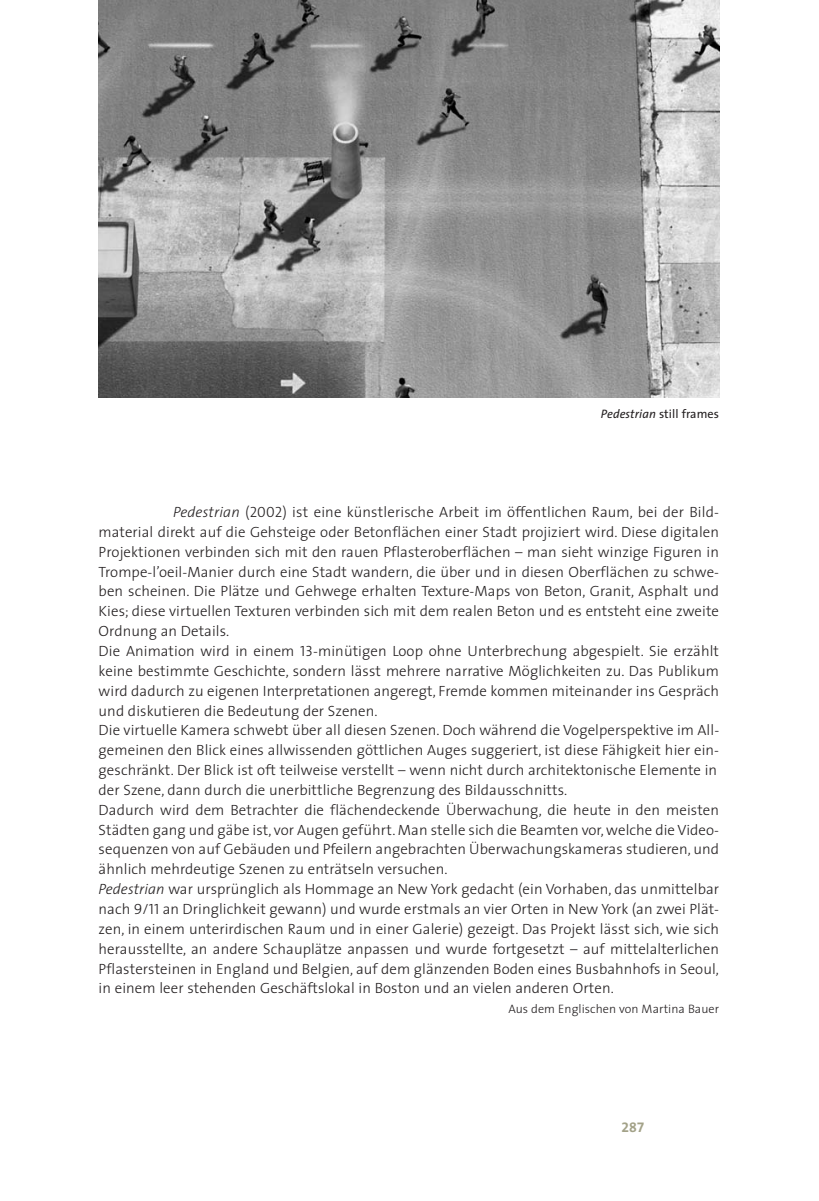
<style>
.page{position:relative;width:819px;height:1201px;background:#fff}
.page>*{position:absolute;margin:0;border:0;box-sizing:border-box;transform-origin:0 0}
.t1{font:300 14.88px/19.8px "The Sans";letter-spacing:.005em;color:#231f20}
.t2{font:14px "The Sans Bold Expert";color:#a3a288}
.t3{font:300 12.25px "The Sans";letter-spacing:.005em;color:#231f20}
.t4{font:12.25px "The Sans";letter-spacing:.005em;color:#231f20}
.s1{font-style:italic}
.s2{font-family:"The Sans Light Caps";font-weight:400}
</style>
<div class="page">
<img style="left:99px;top:1px;width:620px;height:397px">
<p class="t4" style="left:601px;top:409px;width:120px"><span class="s1">Pedestrian</span> still frames</p>
<p class="t1" style="left:99px;top:503px;width:622px;text-indent:74px"><span class="s1">Pedestrian</span> <span class="s2">(2002)</span> ist eine künstlerische Arbeit im öffentlichen Raum, bei der Bild&shy;material direkt auf die Gehsteige oder Betonflächen einer Stadt projiziert wird. Diese digitalen Projektionen verbinden sich mit den rauen Pflasteroberflächen – man sieht winzige Figuren in Trompe-l’oeil-Manier durch eine Stadt wandern, die über und in diesen Oberflächen zu schwe&shy;ben scheinen. Die Plätze und Gehwege erhalten Texture-Maps von Beton, Granit, Asphalt und Kies; diese virtuellen Texturen verbinden sich mit dem realen Beton und es entsteht eine zweite Ordnung an Details.<br>Die Animation wird in einem <span class="s2">13</span>-minütigen Loop ohne Unterbrechung abgespielt. Sie erzählt keine bestimmte Geschichte, sondern lässt mehrere narrative Möglichkeiten zu. Das Publikum wird dadurch zu eigenen Interpretationen angeregt, Fremde kommen miteinander ins Gespräch und diskutieren die Bedeutung der Szenen.<br>Die virtuelle Kamera schwebt über all diesen Szenen. Doch während die Vogelperspektive im All&shy;gemeinen den Blick eines allwissenden göttlichen Auges suggeriert, ist diese Fähigkeit hier ein&shy;geschränkt. Der Blick ist oft teilweise verstellt – wenn nicht durch architektonische Elemente in der Szene, dann durch die unerbittliche Begrenzung des Bildausschnitts.<br>Dadurch wird dem Betrachter die flächendeckende Überwachung, die heute in den meisten Städten gang und gäbe ist, vor Augen geführt. Man stelle sich die Beamten vor, welche die Video&shy;sequenzen von auf Gebäuden und Pfeilern angebrachten Überwachungskameras studieren, und ähnlich mehrdeutige Szenen zu enträtseln versuchen.<br><span class="s1">Pedestrian</span> war ursprünglich als Hommage an New York gedacht (ein Vorhaben, das unmittelbar nach <span class="s2">9/11</span> an Dringlichkeit gewann) und wurde erstmals an vier Orten in New York (an zwei Plät&shy;zen, in einem unterirdischen Raum und in einer Galerie) gezeigt. Das Projekt lässt sich, wie sich herausstellte, an andere Schauplätze anpassen und wurde fortgesetzt – auf mittelalterlichen Pflastersteinen in England und Belgien, auf dem glänzenden Boden eines Busbahnhofs in Seoul, in einem leer stehenden Geschäftslokal in Boston und an vielen anderen Orten.</p>
<p class="t3" style="left:508px;top:1004px;width:212px">Aus dem Englischen von Martina Bauer</p>
<p class="t2" style="left:621px;top:1119px;width:25px">287</p>
</div>
